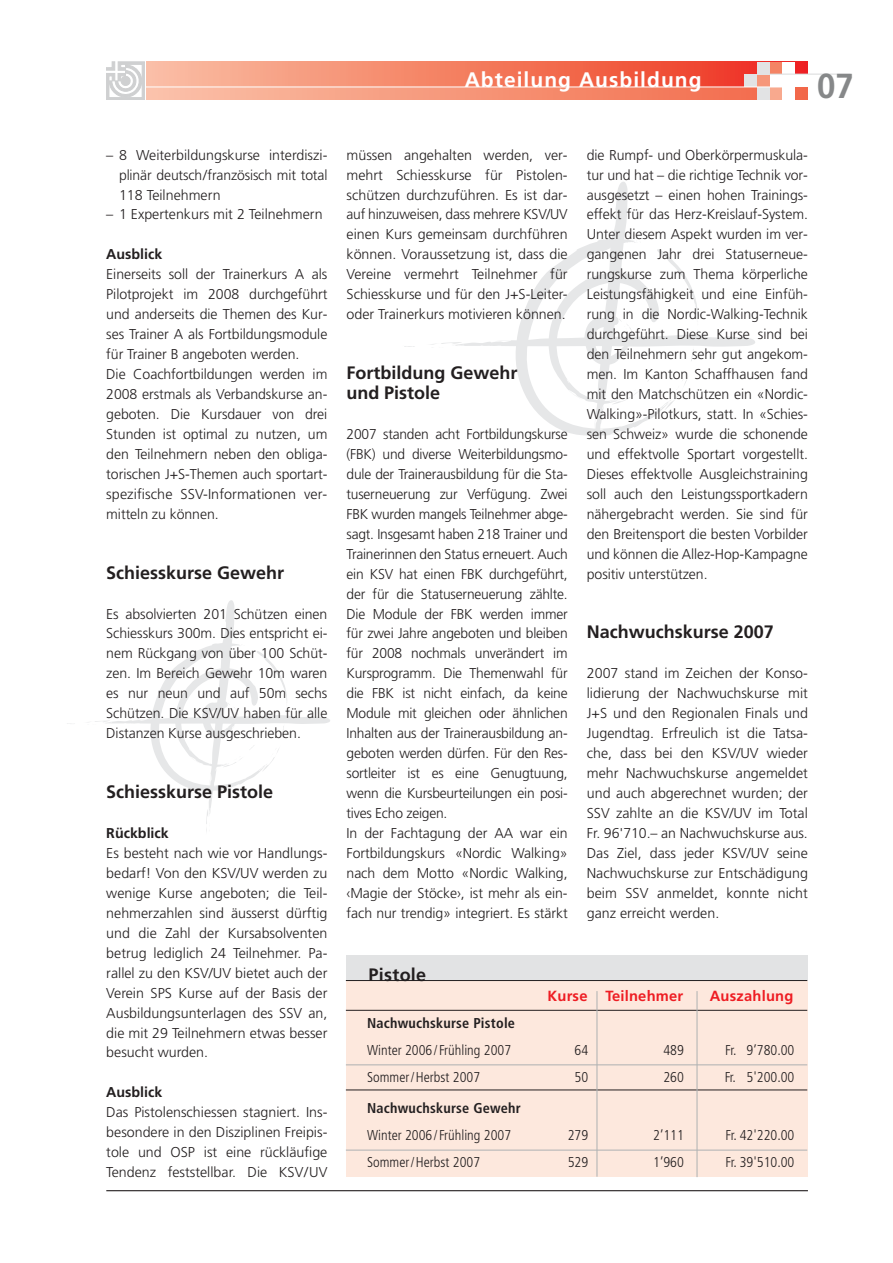
<style>
.page{position:relative;width:893px;height:1263px;background:#fff}
.page>*{position:absolute;margin:0;border:0;box-sizing:border-box;transform-origin:0 0}
.t1{font:700 34.65px "Frutiger";color:#868889;scale:.95 1}
.t2{font:700 21px "Frutiger";letter-spacing:.05em;color:#fff}
.t3{font:700 18px/20px "Frutiger";color:#231f20}
.t4{font:700 14.7px "Frutiger";letter-spacing:.015em;color:#ee1d23}
.t5{font:300 14.25px/20px "Frutiger";letter-spacing:-.005em;color:#231f20;text-align:justify}
.t6{font:300 condensed 14.25px "Frutiger";color:#231f20}
.t7{font:700 condensed 14.25px "Frutiger";letter-spacing:.015em;color:#231f20}
.t8{font:700 14.25px "Frutiger";color:#231f20}
</style>
<div class="page">
<svg style="left:95px;top:600px;width:235px;height:231px"></svg>
<svg style="left:431px;top:182px;width:324px;height:255px"></svg>
<hr style="left:106px;top:1190px;width:702px;height:1px;background:#231f20">
<svg style="left:146px;top:62px;width:662px;height:25px;background:#f48066"></svg>
<svg style="left:146px;top:87px;width:662px;height:13px;background:#f6967a"></svg>
<div style="left:770px;top:62px;width:12px;height:12px;background:#f48465"></div>
<div style="left:744px;top:74px;width:13px;height:13px;background:#e2e3e4"></div>
<div style="left:757px;top:74px;width:13px;height:13px;background:#f6977a"></div>
<div style="left:770px;top:87px;width:12px;height:13px;background:#f8a98e"></div>
<div style="left:757px;top:62px;width:13px;height:12px;background:#e2e3e4"></div>
<div style="left:757px;top:87px;width:13px;height:13px;background:#e2e3e4"></div>
<div style="left:782px;top:74px;width:26px;height:13px;background:#fff"></div>
<div style="left:782px;top:62px;width:13px;height:12px;background:#fff"></div>
<div style="left:770px;top:74px;width:12px;height:13px;background:#fff"></div>
<div style="left:782px;top:74px;width:13px;height:26px;background:#fff"></div>
<hr style="left:770px;top:74px;width:80px;height:1px;background:#d9dadb">
<hr style="left:106px;top:87px;width:676px;height:1px;background:#fff">
<svg style="left:106px;top:62px;width:39px;height:38px"></svg>
<div style="left:346px;top:959px;width:461px;height:218px;background:#fde8dd"></div>
<div style="left:346px;top:955px;width:461px;height:25px;background:#e2e3e4"></div>
<hr style="left:346px;top:980px;width:461px;height:1px;background:#231f20">
<hr style="left:346px;top:1010px;width:461px;height:1px;background:#231f20">
<hr style="left:346px;top:1090px;width:461px;height:1px;background:#231f20">
<hr style="left:596px;top:991px;width:1px;height:186px;background:#b1b3b4">
<hr style="left:696px;top:991px;width:1px;height:186px;background:#b1b3b4">
<hr style="left:346px;top:1064px;width:461px;height:1px;background:#b1b3b4">
<hr style="left:346px;top:1149px;width:461px;height:2px;background:#b1b3b4">
<h2 class="t2" style="left:465px;top:71px;width:238px">Abteilung Ausbildung</h2>
<h1 class="t1" style="left:817px;top:72px;width:40px">07</h1>
<p class="t5" style="left:119px;top:146px;width:210px;text-indent:-13px">– 8 Weiterbildungskurse interdiszi - plinär deutsch/französisch mit total 118 Teilnehmern</p>
<p class="t5" style="left:106px;top:206px;width:218px">– 1 Expertenkurs mit 2 Teilnehmern</p>
<p class="t8" style="left:106px;top:249px;width:58px">Ausblick</p>
<p class="t5" style="left:106px;top:265px;width:223px;text-align:left">Einerseits soll der Trainerkurs A als Pilotprojekt im 2008 durchgeführt und anderseits die Themen des Kur&shy;ses Trainer A als Fortbildungsmodule für Trainer B angeboten werden.<br>Die Coachfortbildungen werden im 2008 erstmals als Verbandskurse an&shy;geboten. Die Kursdauer von drei Stunden ist optimal zu nutzen, um den Teilnehmern neben den obliga&shy;torischen J+S-Themen auch sportart&shy;spezifische SSV-Informationen ver&shy;mitteln zu können.</p>
<p class="t3" style="left:106px;top:564px;width:179px">Schiesskurse Gewehr</p>
<p class="t5" style="left:106px;top:605px;width:223px">Es absolvierten 201 Schützen einen Schiesskurs 300m. Dies entspricht ei&shy;nem Rückgang von über 100 Schüt&shy;zen. Im Bereich Gewehr 10m waren es nur neun und auf 50m sechs Schützen. Die KSV/UV haben für alle Distanzen Kurse ausgeschrieben.</p>
<p class="t3" style="left:106px;top:783px;width:168px">Schiesskurse Pistole</p>
<p class="t8" style="left:106px;top:827px;width:64px">Rückblick</p>
<p class="t5" style="left:106px;top:844px;width:223px">Es besteht nach wie vor Handlungs&shy;bedarf! Von den KSV/UV werden zu wenige Kurse angeboten; die Teil&shy;nehmerzahlen sind äusserst dürftig und die Zahl der Kursabsolventen betrug lediglich 24 Teilnehmer. Pa&shy;rallel zu den KSV/UV bietet auch der Verein SPS Kurse auf der Basis der Ausbildungsunterlagen des SSV an, die mit 29 Teilnehmern etwas besser besucht wurden.</p>
<p class="t8" style="left:106px;top:1087px;width:58px">Ausblick</p>
<p class="t5" style="left:106px;top:1103px;width:223px">Das Pistolenschiessen stagniert. Ins&shy;besondere in den Disziplinen Freipis&shy;tole und OSP ist eine rückläufige Tendenz feststellbar. Die KSV/UV</p>
<p class="t5" style="left:347px;top:146px;width:223px">müssen angehalten werden, ver&shy;mehrt Schiesskurse für Pistolen&shy;schützen durchzuführen. Es ist dar&shy;auf hinzuweisen, dass mehrere KSV/UV einen Kurs gemeinsam durchführen können. Voraussetzung ist, dass die Vereine vermehrt Teilnehmer für Schiesskurse und für den J+S-Leiter&shy;oder Trainerkurs motivieren können.</p>
<p class="t3" style="left:347px;top:364px;width:172px">Fortbildung Gewehr und Pistole</p>
<p class="t5" style="left:347px;top:425px;width:223px;text-align:left">2007 standen acht Fortbildungskurse (FBK) und diverse Weiterbildungsmo&shy;dule der Trainerausbildung für die Sta&shy;tuserneuerung zur Verfügung. Zwei FBK wurden mangels Teilnehmer abge&shy;sagt. Insgesamt haben 218 Trainer und Trainerinnen den Status erneuert. Auch ein KSV hat einen FBK durchgeführt, der für die Statuserneuerung zählte.<br>Die Module der FBK werden immer für zwei Jahre angeboten und bleiben für 2008 nochmals unverändert im Kursprogramm. Die Themenwahl für die FBK ist nicht einfach, da keine Module mit gleichen oder ähnlichen Inhalten aus der Trainerausbildung an&shy;geboten werden dürfen. Für den Res&shy;sortleiter ist es eine Genugtuung, wenn die Kursbeurteilungen ein posi - tives Echo zeigen.<br>In der Fachtagung der AA war ein Fortbildungskurs «Nordic Walking» nach dem Motto «Nordic Walking, ‹Magie der Stöcke›, ist mehr als ein&shy;fach nur trendig» integriert. Es stärkt</p>
<p class="t5" style="left:587px;top:146px;width:223px">die Rumpf- und Oberkörpermuskula&shy;tur und hat – die richtige Technik vor&shy;ausgesetzt – einen hohen Trainings&shy;effekt für das Herz-Kreislauf-System.<br>Unter diesem Aspekt wurden im ver&shy;gangenen Jahr drei Statuserneue&shy;rungskurse zum Thema körperliche Leistungsfähigkeit und eine Einfüh&shy;rung in die Nordic-Walking-Technik durchgeführt. Diese Kurse sind bei den Teilnehmern sehr gut angekom&shy;men. Im Kanton Schaffhausen fand mit den Matchschützen ein «Nordic-Walking»-Pilotkurs, statt. In «Schies&shy;sen Schweiz» wurde die schonende und effektvolle Sportart vorgestellt.<br>Dieses effektvolle Ausgleichstraining soll auch den Leistungssportkadern nähergebracht werden. Sie sind für den Breitensport die besten Vorbilder und können die Allez-Hop-Kampagne positiv unterstützen.</p>
<p class="t3" style="left:587px;top:624px;width:188px">Nachwuchskurse 2007</p>
<p class="t5" style="left:587px;top:664px;width:223px">2007 stand im Zeichen der Konso - lidierung der Nachwuchskurse mit J+S und den Regionalen Finals und Jugendtag. Erfreulich ist die Tatsa&shy;che, dass bei den KSV/UV wieder mehr Nachwuchskurse angemeldet und auch abgerechnet wurden; der SSV zahlte an die KSV/UV im Total Fr. 96'710.– an Nachwuchskurse aus.<br>Das Ziel, dass jeder KSV/UV seine Nachwuchskurse zur Entschädigung beim SSV anmeldet, konnte nicht ganz erreicht werden.</p>
<p class="t3" style="left:369px;top:966px;width:59px">Pistole</p>
<p class="t7" style="left:367px;top:1017px;width:149px">Nachwuchskurse Pistole</p>
<p class="t6" style="left:367px;top:1044px;width:146px">Winter 2006/Frühling 2007</p>
<p class="t6" style="left:575px;top:1044px;width:15px">64</p>
<p class="t6" style="left:663px;top:1044px;width:22px">489</p>
<p class="t6" style="left:725px;top:1044px;width:71px">Fr. 9’780.00</p>
<p class="t6" style="left:367px;top:1071px;width:115px">Sommer/Herbst 2007</p>
<p class="t6" style="left:575px;top:1071px;width:15px">50</p>
<p class="t6" style="left:663px;top:1071px;width:22px">260</p>
<p class="t6" style="left:725px;top:1071px;width:71px">Fr. 5'200.00</p>
<p class="t7" style="left:367px;top:1103px;width:155px">Nachwuchskurse Gewehr</p>
<p class="t6" style="left:367px;top:1130px;width:146px">Winter 2006/Frühling 2007</p>
<p class="t6" style="left:568px;top:1130px;width:22px">279</p>
<p class="t6" style="left:653px;top:1130px;width:32px">2’111</p>
<p class="t6" style="left:725px;top:1130px;width:70px">Fr. 42'220.00</p>
<p class="t6" style="left:367px;top:1157px;width:115px">Sommer/Herbst 2007</p>
<p class="t6" style="left:568px;top:1157px;width:22px">529</p>
<p class="t6" style="left:653px;top:1157px;width:32px">1’960</p>
<p class="t6" style="left:725px;top:1157px;width:70px">Fr. 39'510.00</p>
<p class="t4" style="left:547px;top:990px;width:137px">Kurse Teilnehmer</p>
<p class="t4" style="left:710px;top:990px;width:85px">Auszahlung</p>
</div>
